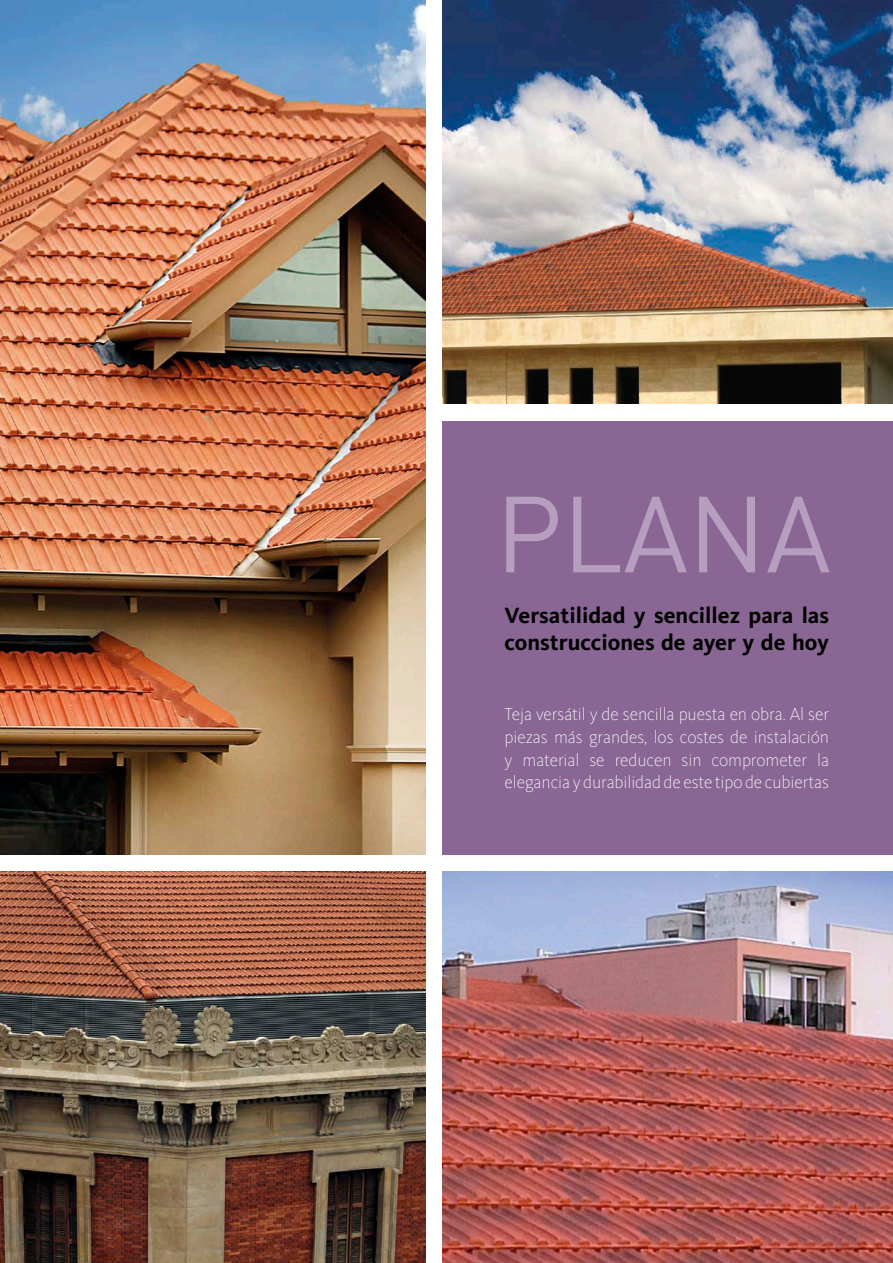
<style>
.page{position:relative;width:893px;height:1263px;background:#fff}
.page>*{position:absolute;margin:0;border:0;box-sizing:border-box;transform-origin:0 0}
.t1{font:106.2px "DIN Pro";color:#b69ebe}
.t2{font:700 22.95px/27.5px "Kievit OT";color:#000}
.t3{font:200 18px/23px "Kievit OT";letter-spacing:-.005em;color:#fff;text-align:justify}
</style>
<div class="page">
<div style="left:442px;top:421px;width:451px;height:434px;background:#8a6694"></div>
<img style="left:442px;top:0;width:451px;height:404px">
<img style="left:0;top:0;width:425px;height:855px">
<img style="left:442px;top:872px;width:451px;height:391px">
<img style="left:0;top:872px;width:425px;height:391px">
<h1 class="t1" style="left:495px;top:462px;width:337px">PLANA</h1>
<p class="t2" style="left:505px;top:601px;width:326px">Versatilidad y sencillez para las construcciones de ayer y de hoy</p>
<p class="t3" style="left:505px;top:702px;width:326px">Teja versátil y de sencilla puesta en obra. Al ser piezas más grandes, los costes de instalación y material se reducen sin comprometer la elegancia y durabilidad de este tipo de cubiertas</p>
</div>
